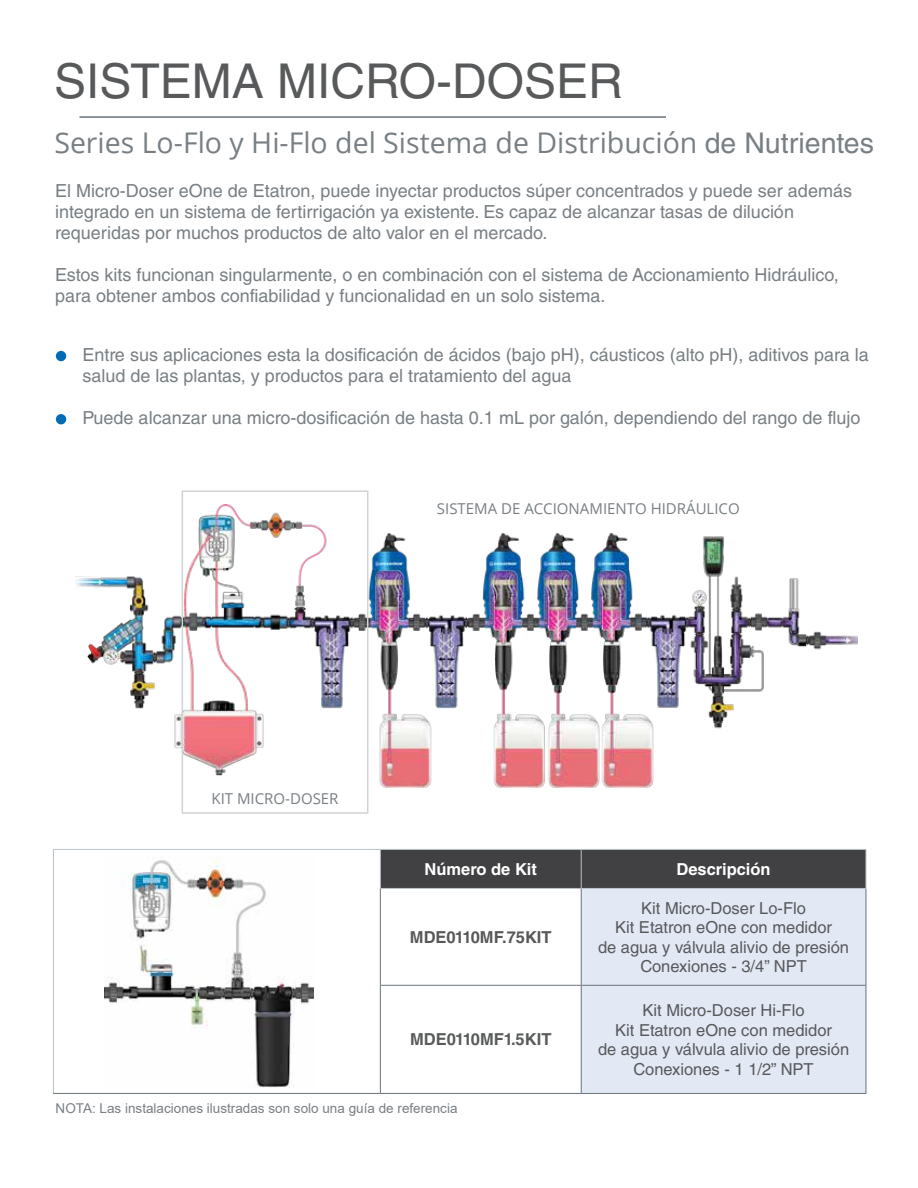
<style>
.page{position:relative;width:918px;height:1188px;background:#fff}
.page>*{position:absolute;margin:0;border:0;box-sizing:border-box;transform-origin:0 0}
.t1{font:48px "Helvetica LT Std";color:#58595b}
.t2{font:28.5px "Open Sans";color:#787f84}
.t3{font:18px/21px "Helvetica LT Std";color:#787f84}
.t4{font:16.5px/19.5px "Helvetica LT Std";color:#58595b;text-align:center}
.t5{font:700 16.5px "Helvetica LT Std";color:#fff}
.t6{font:700 16.5px "Helvetica LT Std";color:#58585a}
.t7{font:700 16.5px "Helvetica LT Std";color:#585a5b}
.t8{font:15px "Open Sans";color:#787f84}
.t9{font:13.5px "Arial";color:#787f84}
.s1{font-family:"Helvetica LT Std"}
</style>
<div class="page">
<img style="left:75px;top:505px;width:783px;height:282px">
<hr style="left:80px;top:116px;width:586px;height:2px;background:#68737a">
<div style="left:381px;top:850px;width:485px;height:38px;background:#414042"></div>
<div style="left:582px;top:889px;width:284px;height:204px;background:#e3e8f5"></div>
<hr style="left:53px;top:849px;width:327px;height:1px;background:#bac2c8">
<hr style="left:53px;top:850px;width:1px;height:38px;background:#bac2c8">
<hr style="left:380px;top:849px;width:201px;height:1px;background:#bac2c8">
<hr style="left:380px;top:850px;width:1px;height:38px;background:#bac2c8">
<hr style="left:581px;top:849px;width:285px;height:1px;background:#bac2c8">
<hr style="left:581px;top:850px;width:1px;height:38px;background:#bac2c8">
<hr style="left:866px;top:850px;width:1px;height:38px;background:#bac2c8">
<hr style="left:53px;top:888px;width:1px;height:97px;background:#bac2c8">
<hr style="left:380px;top:888px;width:201px;height:1px;background:#bac2c8">
<hr style="left:581px;top:888px;width:285px;height:1px;background:#bac2c8">
<hr style="left:53px;top:985px;width:1px;height:108px;background:#bac2c8">
<hr style="left:380px;top:889px;width:1px;height:96px;background:#68737a">
<hr style="left:581px;top:889px;width:1px;height:96px;background:#68737a">
<hr style="left:866px;top:889px;width:1px;height:96px;background:#68737a">
<hr style="left:380px;top:985px;width:201px;height:1px;background:#68737a">
<hr style="left:380px;top:986px;width:1px;height:107px;background:#68737a">
<hr style="left:581px;top:985px;width:285px;height:1px;background:#68737a">
<hr style="left:581px;top:986px;width:1px;height:107px;background:#68737a">
<hr style="left:866px;top:986px;width:1px;height:107px;background:#68737a">
<hr style="left:53px;top:1093px;width:327px;height:1px;background:#68737a">
<hr style="left:380px;top:1093px;width:201px;height:1px;background:#68737a">
<hr style="left:581px;top:1093px;width:285px;height:1px;background:#68737a">
<img style="left:104px;top:860px;width:210px;height:228px">
<div style="left:56px;top:351px;width:10px;height:10px;background:#036cb6;border-radius:50%"></div>
<div style="left:56px;top:414px;width:10px;height:10px;background:#036cb6;border-radius:50%"></div>
<div style="left:182px;top:490px;width:186px;height:324px;border:2px solid #d1d3d4"></div>
<h1 class="t1" style="left:54px;top:53px;width:570px">SISTEMA MICRO-DOSER</h1>
<h2 class="t2" style="left:54px;top:123px;width:821px">Series Lo-Flo y Hi-Flo del Sistema de Distribución <span class="s1">de Nutrientes</span></h2>
<p class="t3" style="left:55px;top:180px;width:798px">El Micro-Doser eOne de Etatron, puede inyectar productos súper concentrados y puede ser además integrado en un sistema de fertirrigación ya existente. Es capaz de alcanzar tasas de dilución requeridas por muchos productos de alto valor en el mercado.</p>
<p class="t3" style="left:55px;top:264px;width:785px">Estos kits funcionan singularmente, o en combinación con el sistema de Accionamiento Hidráulico, para obtener ambos confiabilidad y funcionalidad en un solo sistema.</p>
<p class="t3" style="left:82px;top:344px;width:788px">Entre sus aplicaciones esta la dosificación de ácidos (bajo pH), cáusticos (alto pH), aditivos para la salud de las plantas, y productos para el tratamiento del agua</p>
<p class="t3" style="left:82px;top:407px;width:780px">Puede alcanzar una micro-dosificación de hasta 0.1 mL por galón, dependiendo del rango de flujo</p>
<p class="t8" style="left:437px;top:498px;width:304px">SISTEMA DE ACCIONAMIENTO HIDRÁULICO</p>
<p class="t8" style="left:212px;top:788px;width:129px">KIT MICRO-DOSER</p>
<p class="t5" style="left:425px;top:859px;width:114px">Número de Kit</p>
<p class="t5" style="left:676px;top:859px;width:96px">Descripción</p>
<p class="t6" style="left:410px;top:927px;width:143px">MDE0110MF.75KIT</p>
<p class="t7" style="left:410px;top:1029px;width:143px">MDE0110MF1.5KIT</p>
<p class="t4" style="left:598px;top:898px;width:253px">Kit Micro-Doser Lo-Flo<br>Kit Etatron eOne con medidor<br>de agua y válvula alivio de presión<br>Conexiones - 3/4” NPT</p>
<p class="t4" style="left:598px;top:1000px;width:253px">Kit Micro-Doser Hi-Flo<br>Kit Etatron eOne con medidor<br>de agua y válvula alivio de presión<br>Conexiones - 1 1/2” NPT</p>
<p class="t9" style="left:56px;top:1099px;width:403px">NOTA: Las instalaciones ilustradas son solo una guía de referencia</p>
</div>
